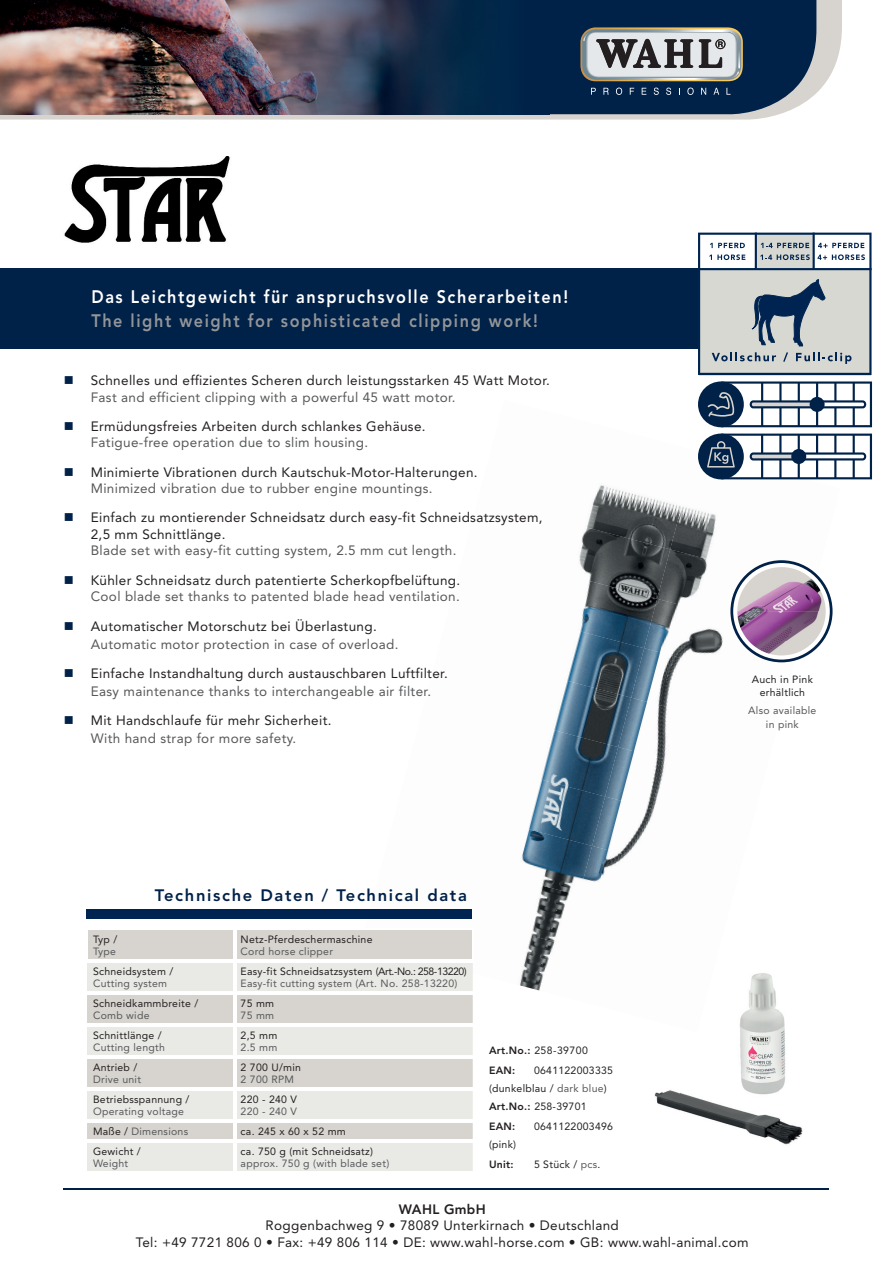
<style>
.page{position:relative;width:893px;height:1263px;background:#fff}
.page>*{position:absolute;margin:0;border:0;box-sizing:border-box;transform-origin:0 0}
.t1{font:800 18px "Avenir LT Std";letter-spacing:.1em;color:#fff;scale:.9 1}
.t2{font:800 18px "Avenir LT Std";letter-spacing:.1em;color:#939598;scale:.9 1}
.t3{font:800 16.5px "Avenir LT Std";letter-spacing:.1em;color:#002148}
.t4{font:13.5px/16.5px "Avenir LT Std";letter-spacing:.025em;color:#231f20}
.t5{font:13.5px/18px "Avenir LT Std";letter-spacing:.025em;color:#57585a}
.t6{font:800 13.5px "Avenir LT Std";letter-spacing:.025em;color:#231f20}
.t7{font:10.5px/18px "Avenir LT Std";letter-spacing:.025em;color:#231f20;text-align:center}
.t8{font:10.5px/13.5px "Avenir LT Std";letter-spacing:.025em;color:#57585a;text-align:center}
.t9{font:800 10.5px/20.1px "Avenir LT Std";letter-spacing:.025em;color:#231f20}
.s1{color:#002148}
.s2{color:#57585a}
.s3{color:#231f20}
.s4{font-weight:400}
.s5{font-weight:800}
</style>
<div class="page">
<svg style="left:0;top:0;width:842px;height:120px;fill:#d7d4cf"></svg>
<svg style="left:550px;top:0;width:266px;height:114px;background:#0f2d51"></svg>
<img style="left:0;top:0;width:550px;height:114px">
<hr style="left:64px;top:1188px;width:765px;height:2px;background:#002148">
<svg style="left:591px;top:88px;width:5px;height:7px"></svg>
<svg style="left:603px;top:88px;width:6px;height:7px"></svg>
<svg style="left:616px;top:88px;width:6px;height:7px"></svg>
<svg style="left:630px;top:88px;width:4px;height:7px"></svg>
<svg style="left:642px;top:88px;width:4px;height:7px"></svg>
<svg style="left:654px;top:88px;width:5px;height:7px"></svg>
<svg style="left:666px;top:88px;width:5px;height:7px"></svg>
<svg style="left:687px;top:88px;width:7px;height:7px"></svg>
<svg style="left:701px;top:88px;width:5px;height:7px"></svg>
<svg style="left:713px;top:88px;width:6px;height:7px"></svg>
<svg style="left:726px;top:88px;width:4px;height:7px"></svg>
<svg style="left:580px;top:27px;width:163px;height:54px;background:#a8a9a6"></svg>
<img style="left:698px;top:450px;width:71px;height:30px">
<img style="left:588px;top:485px;width:82px;height:39px">
<img style="left:670px;top:503px;width:46px;height:46px">
<img style="left:579px;top:524px;width:91px;height:49px">
<img style="left:657px;top:549px;width:52px;height:50px">
<img style="left:581px;top:573px;width:76px;height:50px">
<img style="left:644px;top:599px;width:79px;height:49px">
<img style="left:569px;top:623px;width:75px;height:49px">
<img style="left:631px;top:648px;width:90px;height:49px">
<img style="left:556px;top:672px;width:75px;height:50px">
<img style="left:618px;top:697px;width:50px;height:50px">
<img style="left:543px;top:722px;width:75px;height:49px">
<img style="left:605px;top:747px;width:61px;height:49px">
<img style="left:530px;top:771px;width:75px;height:49px">
<img style="left:592px;top:796px;width:66px;height:50px">
<img style="left:521px;top:820px;width:71px;height:50px">
<img style="left:579px;top:846px;width:56px;height:36px">
<img style="left:535px;top:870px;width:44px;height:49px">
<img style="left:566px;top:895px;width:13px;height:24px">
<img style="left:520px;top:919px;width:40px;height:72px">
<img style="left:553px;top:945px;width:7px;height:46px">
<svg style="left:730px;top:560px;width:102px;height:102px"></svg>
<img style="left:64px;top:156px;width:166px;height:87px">
<div style="left:698px;top:434px;width:46px;height:45px;background:#002148;border-radius:50%"></div>
<svg style="left:707px;top:434px;width:165px;height:45px"></svg>
<div style="left:698px;top:381px;width:46px;height:46px;background:#002148;border-radius:50%"></div>
<svg style="left:706px;top:381px;width:166px;height:46px"></svg>
<div style="left:750px;top:400px;width:116px;height:8px;border:2px solid #002148;border-radius:3px"></div>
<div style="left:810px;top:397px;width:15px;height:15px;background:#002148;border-radius:50%"></div>
<img style="left:681px;top:973px;width:122px;height:172px">
<img style="left:654px;top:1090px;width:27px;height:21px">
<img style="left:681px;top:973px;width:33px;height:59px">
<div style="left:87px;top:963px;width:386px;height:208px;background:#e9eae6"></div>
<svg style="left:87px;top:994px;width:386px;height:145px;background:#e0deda"></svg>
<hr style="left:233px;top:962px;width:3px;height:29px;background:#fff">
<hr style="left:87px;top:991px;width:148px;height:3px;background:#fff">
<hr style="left:235px;top:991px;width:238px;height:3px;background:#fff">
<hr style="left:233px;top:994px;width:3px;height:29px;background:#fff">
<hr style="left:87px;top:1023px;width:148px;height:3px;background:#fff">
<hr style="left:235px;top:1023px;width:238px;height:3px;background:#fff">
<hr style="left:233px;top:1026px;width:3px;height:29px;background:#fff">
<hr style="left:87px;top:1055px;width:148px;height:3px;background:#fff">
<hr style="left:235px;top:1055px;width:238px;height:3px;background:#fff">
<hr style="left:233px;top:1058px;width:3px;height:29px;background:#fff">
<hr style="left:87px;top:1087px;width:148px;height:3px;background:#fff">
<hr style="left:235px;top:1087px;width:238px;height:3px;background:#fff">
<hr style="left:233px;top:1090px;width:3px;height:29px;background:#fff">
<hr style="left:233px;top:1122px;width:3px;height:17px;background:#fff">
<hr style="left:233px;top:1142px;width:3px;height:29px;background:#fff">
<hr style="left:87px;top:1119px;width:148px;height:3px;background:#fff">
<hr style="left:235px;top:1119px;width:238px;height:3px;background:#fff">
<hr style="left:87px;top:1139px;width:148px;height:3px;background:#fff">
<hr style="left:235px;top:1139px;width:238px;height:3px;background:#fff">
<div style="left:88px;top:930px;width:384px;height:29px;background:#d7d4cf"></div>
<div style="left:86px;top:909px;width:386px;height:10px;background:#002451"></div>
<div style="left:0;top:268px;width:744px;height:81px;background:#002148"></div>
<svg style="left:698px;top:233px;width:173px;height:142px;background:#b8bfc1"></svg>
<hr style="left:698px;top:268px;width:173px;height:2px;background:#002451">
<hr style="left:755px;top:233px;width:2px;height:36px;background:#002451">
<hr style="left:813px;top:233px;width:2px;height:36px;background:#002451">
<h1 class="t1" style="left:91px;top:286px;width:531px">Das Leichtgewicht für anspruchsvolle Scherarbeiten!</h1>
<h1 class="t2" style="left:91px;top:310px;width:498px">The light weight for sophisticated clipping work!</h1>
<p class="t4" style="left:91px;top:372px;width:461px;text-indent:-27px"><span class="s1">■</span> Schnelles und effizientes Scheren durch leistungsstarken 45 Watt Motor.<br><span class="s2">Fast and efficient clipping with a powerful 45 watt motor.</span></p>
<p class="t4" style="left:91px;top:418px;width:336px;text-indent:-27px"><span class="s1">■</span> Ermüdungsfreies Arbeiten durch schlankes Gehäuse.<br><span class="s2">Fatigue-free operation due to slim housing.</span></p>
<p class="t4" style="left:91px;top:464px;width:388px;text-indent:-27px"><span class="s1">■</span> Minimierte Vibrationen durch Kautschuk-Motor-Halterungen.<br><span class="s2">Minimized vibration due to rubber engine mountings.</span></p>
<p class="t4" style="left:91px;top:510px;width:453px;text-indent:-27px"><span class="s1">■</span> Einfach zu montierender Schneidsatz durch easy-fit Schneidsatzsystem,<br>2,5 mm Schnittlänge.</p>
<p class="t5" style="left:91px;top:542px;width:367px">Blade set with easy-fit cutting system, 2.5 mm cut length.</p>
<p class="t4" style="left:64px;top:572px;width:398px;text-align:right"><span class="s1">■</span> Kühler Schneidsatz durch patentierte Scherkopfbelüftung.<br><span class="s2">Cool blade set thanks to patented blade head ventilation.</span></p>
<p class="t5" style="left:91px;top:617px;width:309px;text-indent:-27px"><span class="s1">■</span> <span class="s3">Automatischer Motorschutz bei Überlastung.<br></span>Automatic motor protection in case of overload.</p>
<p class="t4" style="left:91px;top:664px;width:359px;line-height:18px;text-indent:-27px"><span class="s1">■</span> Einfache Instandhaltung durch austauschbaren Luftfilter.<br><span class="s2">Easy maintenance thanks to interchangeable air filter.</span></p>
<p class="t4" style="left:91px;top:711px;width:242px;line-height:18px;text-indent:-27px"><span class="s1">■</span> Mit Handschlaufe für mehr Sicherheit.<br><span class="s2">With hand strap for more safety.</span></p>
<p class="t7" style="left:93px;top:930px;width:26px">Typ /</p>
<p class="t8" style="left:93px;top:945px;width:24px">Type</p>
<p class="t3" style="left:155px;top:885px;width:313px">Technische Daten / Technical data</p>
<p class="t7" style="left:241px;top:930px;width:133px">Netz-Pferdeschermaschine</p>
<p class="t8" style="left:241px;top:945px;width:94px">Cord horse clipper</p>
<p class="t7" style="left:93px;top:962px;width:82px">Schneidsystem /</p>
<p class="t8" style="left:93px;top:977px;width:76px">Cutting system</p>
<p class="t7" style="left:241px;top:962px;width:228px">Easy-fit Schneidsatzsystem (Art.-No.: 258-13220)</p>
<p class="t8" style="left:241px;top:977px;width:218px">Easy-fit cutting system (Art. No. 258-13220)</p>
<p class="t7" style="left:93px;top:994px;width:107px">Schneidkammbreite /</p>
<p class="t8" style="left:93px;top:1008px;width:58px">Comb wide</p>
<p class="t7" style="left:241px;top:994px;width:35px">75 mm</p>
<p class="t8" style="left:241px;top:1008px;width:35px">75 mm</p>
<p class="t7" style="left:93px;top:1026px;width:70px">Schnittlänge /</p>
<p class="t8" style="left:93px;top:1040px;width:73px">Cutting length</p>
<p class="t7" style="left:241px;top:1026px;width:38px">2,5 mm</p>
<p class="t8" style="left:241px;top:1040px;width:38px">2.5 mm</p>
<p class="t7" style="left:93px;top:1058px;width:46px">Antrieb /</p>
<p class="t8" style="left:93px;top:1072px;width:50px">Drive unit</p>
<p class="t7" style="left:241px;top:1058px;width:62px">2 700 U/min</p>
<p class="t8" style="left:241px;top:1072px;width:55px">2 700 RPM</p>
<p class="t7" style="left:93px;top:1090px;width:98px">Betriebsspannung /</p>
<p class="t8" style="left:93px;top:1104px;width:92px">Operating voltage</p>
<p class="t7" style="left:241px;top:1090px;width:58px">220 - 240 V</p>
<p class="t8" style="left:241px;top:1104px;width:58px">220 - 240 V</p>
<p class="t8" style="left:93px;top:1124px;width:97px"><span class="s3">Maße /</span> Dimensions</p>
<p class="t7" style="left:241px;top:1122px;width:107px">ca. 245 x 60 x 52 mm</p>
<p class="t7" style="left:93px;top:1142px;width:49px">Gewicht /</p>
<p class="t8" style="left:93px;top:1156px;width:37px">Weight</p>
<p class="t7" style="left:241px;top:1142px;width:134px">ca. 750 g (mit Schneidsatz)</p>
<p class="t8" style="left:241px;top:1156px;width:150px">approx. 750 g (with blade set)</p>
<p class="t9" style="left:489px;top:1040px;width:100px">Art.No.: <span class="s4">258-39700<br></span>EAN:</p>
<p class="t7" style="left:489px;top:1061px;width:126px;text-align:left;text-indent:45px">0641122003335 (dunkelblau / <span class="s2">dark blue</span>)<br><span class="s5">Art.No.:</span> 258-39701</p>
<p class="t9" style="left:489px;top:1116px;width:28px">EAN:</p>
<p class="t7" style="left:534px;top:1117px;width:81px">0641122003496</p>
<p class="t7" style="left:489px;top:1135px;width:29px">(pink)</p>
<p class="t9" style="left:489px;top:1154px;width:26px">Unit:</p>
<p class="t7" style="left:534px;top:1155px;width:68px">5 Stück / <span class="s2">pcs</span>.</p>
<p class="t7" style="left:752px;top:672px;width:63px;line-height:13.5px">Auch in Pink erhältlich</p>
<p class="t8" style="left:748px;top:704px;width:70px">Also available in pink</p>
<p class="t6" style="left:399px;top:1201px;width:89px">WAHL GmbH</p>
<p class="t4" style="left:136px;top:1217px;width:614px;text-align:center">Roggenbachweg 9 • 78089 Unterkirnach • Deutschland<br>Tel: +49 7721 806 0 • Fax: +49 806 114 • DE: www.wahl-horse.com • GB: www.wahl-animal.com</p>
</div>
